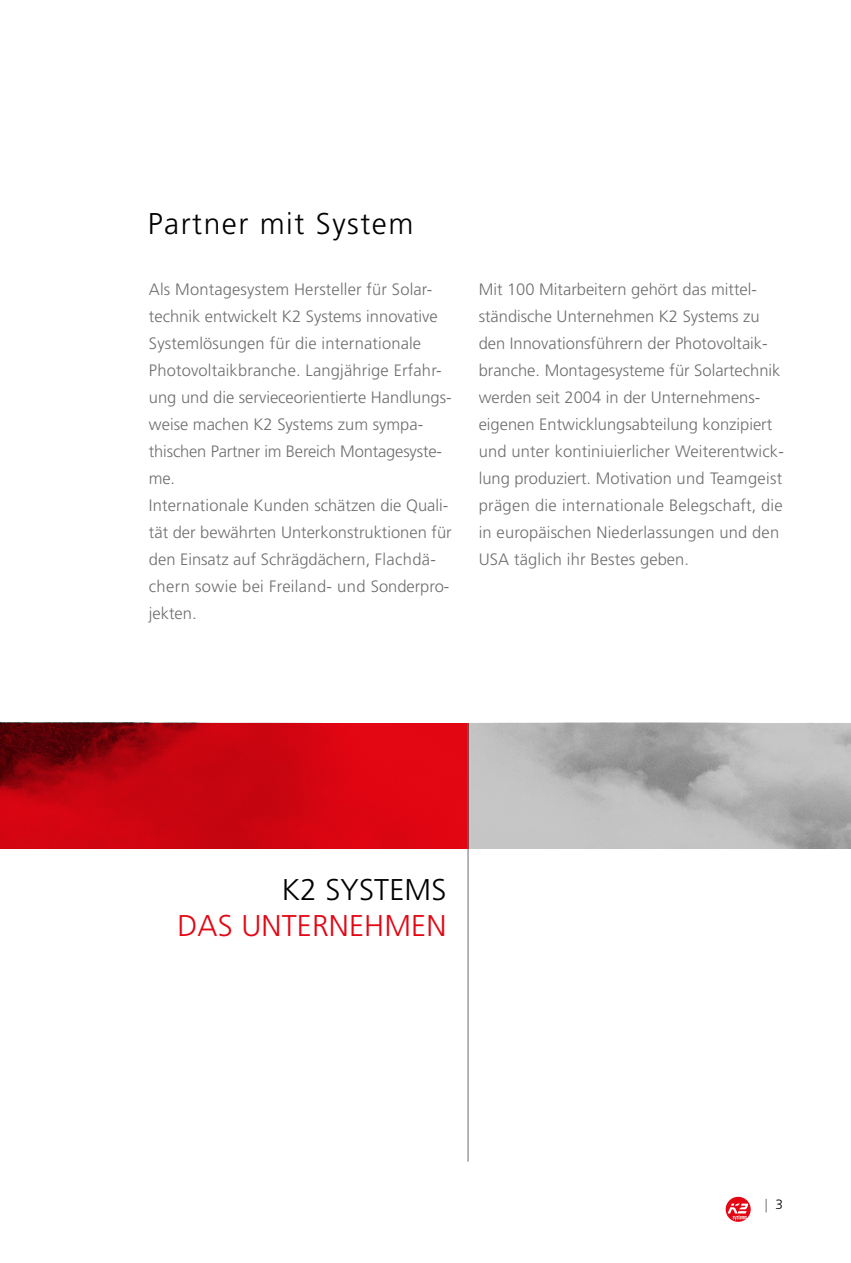
<style>
.page{position:relative;width:851px;height:1263px;background:#fff}
.page>*{position:absolute;margin:0;border:0;box-sizing:border-box;transform-origin:0 0}
.t1{font:300 30px "Frutiger LT";letter-spacing:.05em;color:#000}
.t2{font:300 30px "Frutiger LT";letter-spacing:.005em;color:#e30613}
.t3{font:300 30px "Frutiger LT";letter-spacing:.005em;color:#000}
.t4{font:300 16.5px/27px "Frutiger LT";color:#706f6f}
.t5{font:300 13.5px "Frutiger LT";color:#706f6f}
.s1{color:#000}
</style>
<div class="page">
<svg style="left:0;top:723px;width:467px;height:125px;background:#c50410"></svg>
<svg style="left:468px;top:723px;width:382px;height:125px;background:#b5b5b5"></svg>
<div style="left:725px;top:1197px;width:25px;height:25px;background:#e30613;border-radius:50%"></div>
<svg style="left:727px;top:1203px;width:21px;height:17px"></svg>
<hr style="left:467px;top:723px;width:1px;height:438px;background:#706f6f">
<h1 class="t1" style="left:148px;top:207px;width:267px">Partner mit System</h1>
<p class="t4" style="left:149px;top:276px;width:304px">Als Montagesystem Hersteller für Solar&shy;technik entwickelt K2 Systems innovative Systemlösungen für die internationale Photovoltaikbranche. Langjährige Erfahr&shy;ung und die servieceorientierte Handlungs&shy;weise machen K2 Systems zum sympa&shy;thischen Partner im Bereich Montagesyste&shy;me.<br>Internationale Kunden schätzen die Quali&shy;tät der bewährten U nterkonstruktionen für den Einsatz auf Schrägdächern, Flachdä&shy;chern sowie bei Freiland- und Sonderpro&shy;jekten.</p>
<p class="t4" style="left:478px;top:276px;width:307px">Mit 100 Mitarbeitern gehört das mittel&shy;ständische U nternehmen K2 Systems zu den Innovationsführern der Photovoltaik&shy;branche. Montagesysteme für Solartechnik werden seit 2004 in der U nternehmens&shy;eigenen Entwicklungsabteilung konzipiert und unter kontiniuierlicher Weiterentwick&shy;lung produziert. Motivation und Teamgeist prägen die internationale Belegschaft, die in europäischen Niederlassungen und den U SA täglich ihr Bestes geben.</p>
<h1 class="t3" style="left:281px;top:873px;width:166px">K2 SYSTEMS</h1>
<h1 class="t2" style="left:177px;top:909px;width:270px">DAS UNTERNEHMEN</h1>
<p class="t5" style="left:764px;top:1196px;width:20px">| <span class="s1">3</span></p>
</div>
